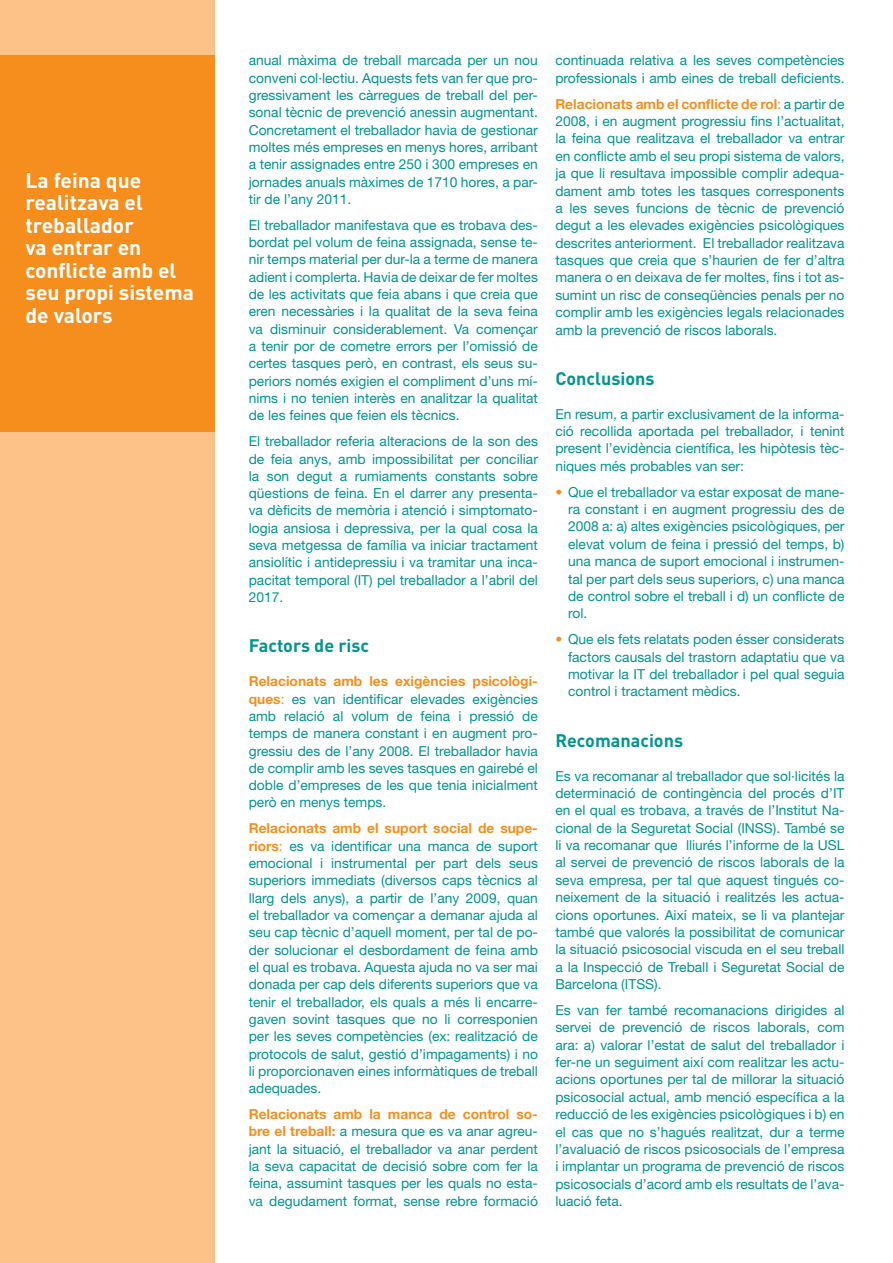
<style>
.page{position:relative;width:893px;height:1263px;background:#fff}
.page>*{position:absolute;margin:0;border:0;box-sizing:border-box;transform-origin:0 0}
.t1{font:700 21px/22.5px "DIN Pro";color:#fff}
.ladillo{font:700 18px "DIN Pro";color:#00958e}
.t2{font:13.8px/17.2px "Helvetica Neue LT Std";color:#00958e;text-align:justify}
.s1{font-weight:700;color:#f68e1e}
.s2{color:#f68e1e}
</style>
<div class="page">
<div style="left:0;top:0;width:215px;height:1263px;background:#fcc287"></div>
<div style="left:0;top:55px;width:215px;height:376px;background:#f68e1e"></div>
<p class="t1" style="left:26px;top:168px;width:170px">La feina que realitzava el treballador<br>va entrar en conflicte amb el seu propi sistema de valors</p>
<p class="t2" style="left:249px;top:52px;width:291px">anual màxima de treball marcada per un nou conveni col·lectiu. Aquests fets van fer que pro&shy;gressivament les càrregues de treball del per&shy;sonal tècnic de prevenció anessin augmentant.<br>Concretament el treballador havia de gestionar moltes més empreses en menys hores, arribant a tenir assignades entre 250 i 300 empreses en jornades anuals màximes de 1710 hores, a par&shy;tir de l’any 2011.</p>
<p class="t2" style="left:249px;top:216px;width:291px">El treballador manifestava que es trobava des&shy;bordat pel volum de feina assignada, sense te&shy;nir temps material per dur-la a terme de manera adient i complerta. Havia de deixar de fer moltes de les activitats que feia abans i que creia que eren necessàries i la qualitat de la seva feina va disminuir considerablement. Va començar a tenir por de cometre errors per l’omissió de certes tasques però, en contrast, els seus su&shy;periors només exigien el compliment d’uns mí&shy;nims i no tenien interès en analitzar la qualitat de les feines que feien els tècnics.</p>
<p class="t2" style="left:249px;top:432px;width:291px">El treballador referia alteracions de la son des de feia anys, amb impossibilitat per conciliar la son degut a rumiaments constants sobre qüestions de feina. En el darrer any presenta&shy;va dèficits de memòria i atenció i simptomato&shy;logia ansiosa i depressiva, per la qual cosa la seva metgessa de família va iniciar tractament ansiolític i antidepressiu i va tramitar una inca&shy;pacitat temporal (IT) pel treballador a l’abril del 2017.</p>
<p class="ladillo" style="left:249px;top:634px;width:122px">Factors de risc</p>
<p class="t2" style="left:249px;top:672px;width:291px"><span class="s1">Relacionats amb les exigències psicològi&shy;ques</span><span class="s2">:</span> es van identificar elevades exigències amb relació al volum de feina i pressió de temps de manera constant i en augment pro&shy;gressiu des de l’any 2008. El treballador havia de complir amb les seves tasques en gairebé el doble d’empreses de les que tenia inicialment però en menys temps.</p>
<p class="t2" style="left:249px;top:819px;width:291px"><span class="s1">Relacionats amb el suport social de supe&shy;riors</span><span class="s2">:</span> es va identificar una manca de suport emocional i instrumental per part dels seus superiors immediats (diversos caps tècnics al llarg dels anys), a partir de l’any 2009, quan el treballador va començar a demanar ajuda al seu cap tècnic d’aquell moment, per tal de po&shy;der solucionar el desbordament de feina amb el qual es trobava. Aquesta ajuda no va ser mai donada per cap dels diferents superiors que va tenir el treballador, els quals a més li encarre&shy;gaven sovint tasques que no li corresponien per les seves competències (ex: realització de protocols de salut, gestió d’impagaments) i no li proporcionaven eines informàtiques de treball adequades.</p>
<p class="t2" style="left:249px;top:1105px;width:291px"><span class="s1">Relacionats amb la manca de control so&shy;bre el treball:</span> a mesura que es va anar agreu&shy;jant la situació, el treballador va anar perdent la seva capacitat de decisió sobre com fer la feina, assumint tasques per les quals no esta&shy;va degudament format, sense rebre formació</p>
<p class="t2" style="left:555px;top:52px;width:291px">continuada relativa a les seves competències professionals i amb eines de treball deficients.</p>
<p class="t2" style="left:555px;top:95px;width:291px"><span class="s1">Relacionats amb el conflicte de rol</span><span class="s2">:</span> a partir de 2008, i en augment progressiu fins l’actualitat, la feina que realitzava el treballador va entrar en conflicte amb el seu propi sistema de valors, ja que li resultava impossible complir adequa&shy;dament amb totes les tasques corresponents a les seves funcions de tècnic de prevenció degut a les elevades exigències psicològiques descrites anteriorment. El treballador realitzava tasques que creia que s’haurien de fer d’altra manera o en deixava de fer moltes, fins i tot as&shy;sumint un risc de conseqüències penals per no complir amb les exigències legals relacionades amb la prevenció de riscos laborals.</p>
<p class="ladillo" style="left:555px;top:366px;width:101px">Conclusions</p>
<p class="t2" style="left:555px;top:405px;width:291px">En resum, a partir exclusivament de la informa&shy;ció recollida aportada pel treballador, i tenint present l’evidència científica, les hipòtesis tèc&shy;niques més probables van ser:</p>
<p class="t2" style="left:568px;top:483px;width:278px;text-indent:-13px"><span class="s2">•</span> Que el treballador va estar exposat de mane&shy;ra constant i en augment progressiu des de 2008 a: a) altes exigències psicològiques, per elevat volum de feina i pressió del temps, b) una manca de suport emocional i instrumen&shy;tal per part dels seus superiors, c) una manca de control sobre el treball i d) un conflicte de rol.</p>
<p class="t2" style="left:568px;top:630px;width:278px;text-indent:-13px"><span class="s2">•</span> Que els fets relatats poden ésser considerats factors causals del trastorn adaptatiu que va motivar la IT del treballador i pel qual seguia control i tractament mèdics.</p>
<p class="ladillo" style="left:555px;top:728px;width:129px">Recomanacions</p>
<p class="t2" style="left:555px;top:767px;width:291px">Es va recomanar al treballador que sol·licités la determinació de contingència del procés d’IT en el qual es trobava, a través de l’Institut Na&shy;cional de la Seguretat Social (INSS). També se li va recomanar que lliurés l’informe de la USL al servei de prevenció de riscos laborals de la seva empresa, per tal que aquest tingués co&shy;neixement de la situació i realitzés les actua&shy;cions oportunes. Així mateix, se li va plantejar també que valorés la possibilitat de comunicar la situació psicosocial viscuda en el seu treball a la Inspecció de Treball i Seguretat Social de Barcelona (ITSS).</p>
<p class="t2" style="left:555px;top:1001px;width:291px">Es van fer també recomanacions dirigides al servei de prevenció de riscos laborals, com ara: a) valorar l’estat de salut del treballador i fer-ne un seguiment així com realitzar les actu&shy;acions oportunes per tal de millorar la situació psicosocial actual, amb menció específica a la reducció de les exigències psicològiques i b) en el cas que no s’hagués realitzat, dur a terme l’avaluació de riscos psicosocials de l’empresa i implantar un programa de prevenció de riscos psicosocials d’acord amb els resultats de l’ava&shy;luació feta.</p>
</div>
